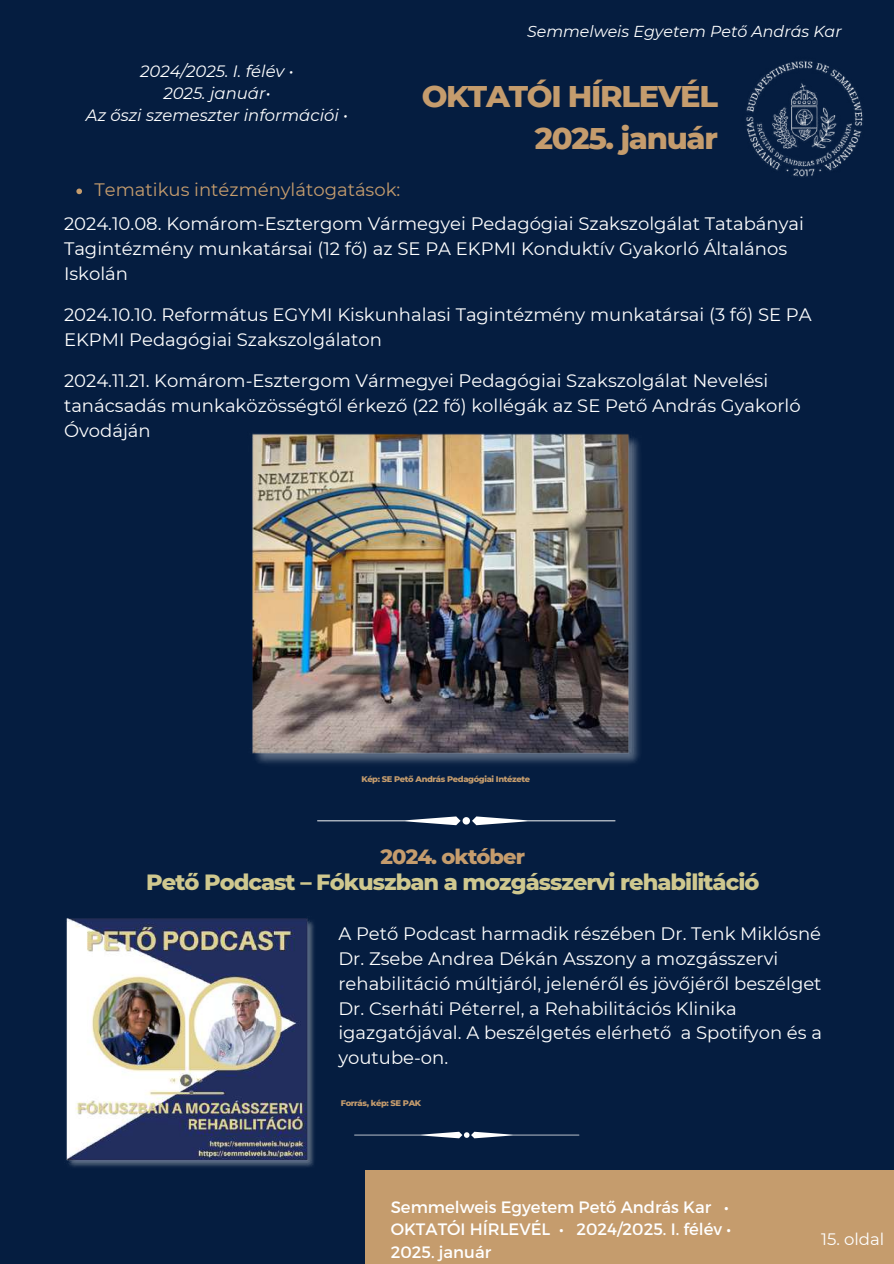
<style>
.page{position:relative;width:894px;height:1264px;background:#fff}
.page>*{position:absolute;margin:0;border:0;box-sizing:border-box;transform-origin:0 0}
.t1{font:800 30.45px/42.5px "Montserrat";letter-spacing:-.045em;color:#c59c6d;text-align:right}
.t2{font:800 22.5px "Montserrat";letter-spacing:-.045em;color:#cfc88f}
.t3{font:800 21px "Montserrat";letter-spacing:-.045em;color:#c59c6d}
.t4{font:18px/25px "Montserrat";color:#fff}
.t5{font:18px "Montserrat";color:#c59c6d}
.t6{font:16.5px/22.5px "Montserrat";color:#fff}
.t7{font:italic 16.5px/22.4px "Montserrat";color:#fff;text-align:center}
.t8{font:italic 15.9px "Montserrat";color:#fff}
.t9{font:800 8.4px "Montserrat";letter-spacing:-.045em;color:#c59c6d}
</style>
<div class="page">
<div style="left:0;top:0;width:893px;height:1263px;background:#051d40"></div>
<div style="left:365px;top:1170px;width:528px;height:93px;background:#c59c6d"></div>
<img style="left:746px;top:60px;width:117px;height:117px">
<img style="left:252px;top:433px;width:387px;height:331px">
<svg style="left:317px;top:816px;width:298px;height:9px"></svg>
<img style="left:66px;top:918px;width:248px;height:249px">
<svg style="left:76px;top:188px;width:6px;height:6px"></svg>
<svg style="left:354px;top:1131px;width:225px;height:7px"></svg>
<p class="t7" style="left:86px;top:59px;width:263px">2024/2025. I. félév •<br>2025. január•<br>Az őszi szemeszter információi •</p>
<p class="t8" style="left:527px;top:21px;width:316px">Semmelweis Egyetem Pető András Kar</p>
<h1 class="t1" style="left:421px;top:75px;width:297px">OKTATÓI HÍRLEVÉL<br>2025. január</h1>
<p class="t5" style="left:95px;top:179px;width:307px">Tematikus intézménylátogatások:</p>
<p class="t4" style="left:64px;top:211px;width:741px">2024.10.08. Komárom-Esztergom Vármegyei Pedagógiai Szakszolgálat Tatabányai<br>Tagintézmény munkatársai (12 fő) az SE PA EKPMI Konduktív Gyakorló Általános<br>Iskolán</p>
<p class="t4" style="left:64px;top:302px;width:749px">2024.10.10. Református EGYMI Kiskunhalasi Tagintézmény munkatársai (3 fő) SE PA<br>EKPMI Pedagógiai Szakszolgálaton</p>
<p class="t4" style="left:64px;top:368px;width:738px">2024.11.21. Komárom-Esztergom Vármegyei Pedagógiai Szakszolgálat Nevelési tanácsadás munkaközösségtől érkező (22 fő) kollégák az SE Pető András Gyakorló<br>Óvodáján</p>
<p class="t9" style="left:361px;top:773px;width:170px">Kép: SE Pető András Pedagógiai Intézete</p>
<p class="t3" style="left:380px;top:844px;width:146px">2024. október</p>
<p class="t2" style="left:146px;top:868px;width:614px">Pető Podcast – Fókuszban a mozgásszervi rehabilitáció</p>
<p class="t4" style="left:338px;top:921px;width:485px">A Pető Podcast harmadik részében Dr. Tenk Miklósné Dr. Zsebe Andrea Dékán Asszony a mozgásszervi rehabilitáció múltjáról, jelenéről és jövőjéről beszélget Dr. Cserháti Péterrel, a Rehabilitációs Klinika igazgatójával. A beszélgetés elérhető a Spotifyon és a youtube-on.</p>
<p class="t9" style="left:341px;top:1097px;width:82px">Forrás, kép: SE PAK</p>
<p class="t6" style="left:390px;top:1194px;width:342px">Semmelweis Egyetem Pető András Kar •<br>OKTATÓI HÍRLEVÉL • 2024/2025. I. félév •<br>2025. január</p>
<p class="t6" style="left:820px;top:1227px;width:65px">15. oldal</p>
</div>
